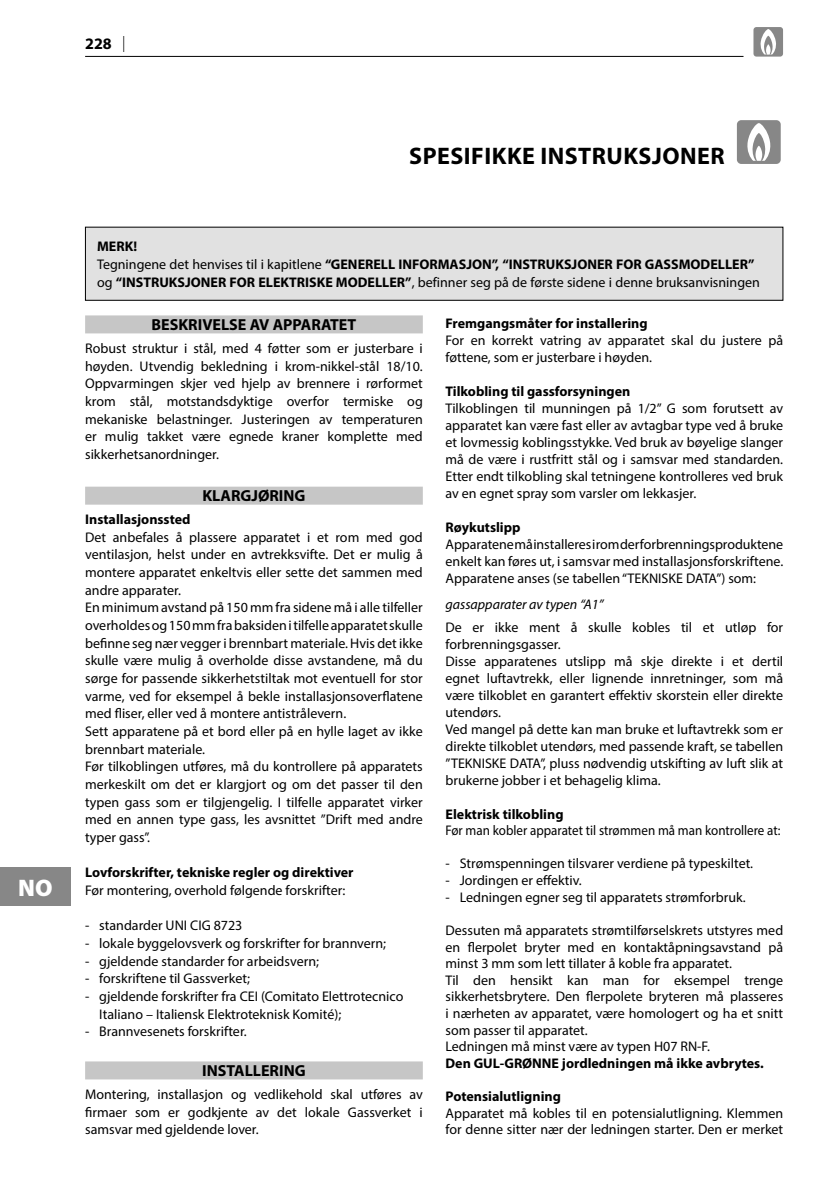
<style>
.page{position:relative;width:840px;height:1191px;background:#fff}
.page>*{position:absolute;margin:0;border:0;box-sizing:border-box;transform-origin:0 0}
.t1{font:700 24px "Myriad Pro";letter-spacing:.02em;color:#000}
.t2{font:900 24px "Myriad Pro";color:#fff}
.t3{font:700 16px "Myriad Pro";color:#000}
.t4{font:14px/17.6px "Myriad Pro";color:#000}
.t5{font:700 14px/18px "Myriad Pro";color:#000}
.t6{font:14px "Myriad Pro";color:#000;scale:.93 1}
.t7{font:italic 14px "Myriad Pro";color:#000}
.s1{font-weight:300}
.s2{font-weight:400}
</style>
<div class="page">
<div style="left:0;top:867px;width:71px;height:39px;background:#878787"></div>
<div style="left:753px;top:27px;width:29px;height:30px;background:#878787;border-radius:3px"></div>
<svg style="left:760px;top:29px;width:15px;height:25px"></svg>
<hr style="left:85px;top:56px;width:658px;height:1px;background:#000">
<div style="left:85px;top:315px;width:337px;height:18px;background:#c6c6c6"></div>
<div style="left:85px;top:486px;width:337px;height:18px;background:#c6c6c6"></div>
<div style="left:85px;top:1061px;width:337px;height:18px;background:#c6c6c6"></div>
<div style="left:85px;top:227px;width:697px;height:73px;background:#e1e1e1"></div>
<div style="left:736px;top:120px;width:44px;height:44px;background:#878787;border-radius:4px"></div>
<svg style="left:747px;top:123px;width:22px;height:38px"></svg>
<p class="t3" style="left:85px;top:33px;width:42px">228 <span class="s1">|</span></p>
<h1 class="t2" style="left:18px;top:874px;width:36px">NO</h1>
<h1 class="t1" style="left:409px;top:141px;width:317px">SPESIFIKKE INSTRUKSJONER</h1>
<p class="t5" style="left:97px;top:237px;width:664px">MERK!<br><span class="s2">Tegningene det henvises til i kapitlene</span> “GENERELL INFORMASJON”, “INSTRUKSJONER FOR GASSMODELLER” <span class="s2">og</span> “INSTRUKSJONER FOR ELEKTRISKE MODELLER”<span class="s2">, befinner seg på de første sidene i denne bruksanvisningen</span></p>
<p class="t3" style="left:151px;top:314px;width:206px">BESKRIVELSE AV APPARATET</p>
<p class="t4" style="left:85px;top:339px;width:339px;text-align:justify">Robust struktur i stål, med 4 føtter som er justerbare i høyden. Utvendig bekledning i krom-nikkel-stål 18/10.<br>Oppvarmingen skjer ved hjelp av brennere i rørformet krom stål, motstandsdyktige overfor termiske og mekaniske belastninger. Justeringen av temperaturen er mulig takket være egnede kraner komplette med sikkerhetsanordninger.</p>
<p class="t3" style="left:202px;top:485px;width:104px">KLARGJØRING</p>
<p class="t5" style="left:85px;top:510px;width:107px">Installasjonssted</p>
<p class="t4" style="left:85px;top:528px;width:339px">Det anbefales å plassere apparatet i et rom med god ventilasjon, helst under en avtrekksvifte. Det er mulig å montere apparatet enkeltvis eller sette det sammen med andre apparater.<br>En minimum avstand på 150 mm fra sidene må i alle tilfeller overholdes og 150 mm fra baksiden i tilfelle apparatet skulle befinne seg nær vegger i brennbart materiale. Hvis det ikke skulle være mulig å overholde disse avstandene, må du sørge for passende sikkerhetstiltak mot eventuell for stor varme, ved for eksempel å bekle installasjonsoverflatene med fliser, eller ved å montere antistrålevern.<br>Sett apparatene på et bord eller på en hylle laget av ikke brennbart materiale.<br>Før tilkoblingen utføres, må du kontrollere på apparatets merkeskilt om det er klargjort og om det passer til den typen gass som er tilgjengelig. I tilfelle apparatet virker med en annen type gass, les avsnittet ”Drift med andre typer gass”.</p>
<p class="t5" style="left:85px;top:863px;width:270px">Lovforskrifter, tekniske regler og direktiver</p>
<p class="t4" style="left:85px;top:881px;width:262px">Før montering, overhold følgende forskrifter:</p>
<p class="t4" style="left:85px;top:916px;width:159px">- standarder UNI CIG 8723</p>
<p class="t4" style="left:85px;top:934px;width:302px">- lokale byggelovsverk og forskrifter for brannvern;</p>
<p class="t4" style="left:85px;top:952px;width:235px">- gjeldende standarder for arbeidsvern;</p>
<p class="t4" style="left:85px;top:969px;width:166px">- forskriftene til Gassverket;</p>
<p class="t4" style="left:99px;top:987px;width:305px;text-indent:-14px">- gjeldende forskrifter fra CEI (Comitato Elettrotecnico<br>Italiano – Italiensk Elektroteknisk Komité);</p>
<p class="t4" style="left:85px;top:1022px;width:163px">- Brannvesenets forskrifter.</p>
<p class="t3" style="left:202px;top:1059px;width:105px">INSTALLERING</p>
<p class="t4" style="left:85px;top:1085px;width:339px;text-align:justify">Montering, installasjon og vedlikehold skal utføres av firmaer som er godkjente av det lokale Gassverket i samsvar med gjeldende lover.</p>
<p class="t5" style="left:445px;top:314px;width:203px">Fremgangsmåter for installering</p>
<p class="t4" style="left:445px;top:332px;width:339px;line-height:17px">For en korrekt vatring av apparatet skal du justere på føttene, som er justerbare i høyden.</p>
<p class="t5" style="left:445px;top:382px;width:186px">Tilkobling til gassforsyningen</p>
<p class="t4" style="left:445px;top:400px;width:339px;line-height:17px;text-align:justify">Tilkoblingen til munningen på 1/2” G som forutsett av apparatet kan være fast eller av avtagbar type ved å bruke et lovmessig koblingsstykke. Ved bruk av bøyelige slanger må de være i rustfritt stål og i samsvar med standarden.<br>Etter endt tilkobling skal tetningene kontrolleres ved bruk av en egnet spray som varsler om lekkasjer.</p>
<p class="t5" style="left:445px;top:518px;width:76px">Røykutslipp</p>
<p class="t4" style="left:445px;top:536px;width:339px;line-height:17px;text-align:justify">Apparatene må installeres i rom der forbrenningsproduktene enkelt kan føres ut, i samsvar med installasjonsforskriftene.<br>Apparatene anses (se tabellen “TEKNISKE DATA”) som:</p>
<p class="t7" style="left:445px;top:595px;width:159px">gassapparater av typen “A1”</p>
<p class="t4" style="left:445px;top:618px;width:339px;line-height:17px">De er ikke ment å skulle kobles til et utløp for forbrenningsgasser.<br>Disse apparatenes utslipp må skje direkte i et dertil egnet luftavtrekk, eller lignende innretninger, som må være tilkoblet en garantert effektiv skorstein eller direkte utendørs.<br>Ved mangel på dette kan man bruke et luftavtrekk som er direkte tilkoblet utendørs, med passende kraft, se tabellen ”TEKNISKE DATA”, pluss nødvendig utskifting av luft slik at brukerne jobber i et behagelig klima.</p>
<p class="t5" style="left:445px;top:804px;width:119px">Elektrisk tilkobling</p>
<p class="t6" style="left:445px;top:822px;width:361px">Før man kobler apparatet til strømmen må man kontrollere at:</p>
<p class="t4" style="left:445px;top:854px;width:309px">- Strømspenningen tilsvarer verdiene på typeskiltet.</p>
<p class="t4" style="left:445px;top:871px;width:138px">- Jordingen er effektiv.</p>
<p class="t4" style="left:445px;top:888px;width:301px">- Ledningen egner seg til apparatets strømforbruk.</p>
<p class="t4" style="left:445px;top:921px;width:339px;line-height:16.6px">Dessuten må apparatets strømtilførselskrets utstyres med en flerpolet bryter med en kontaktåpningsavstand på minst 3 mm som lett tillater å koble fra apparatet.<br>Til den hensikt kan man for eksempel trenge sikkerhetsbrytere. Den flerpolete bryteren må plasseres i nærheten av apparatet, være homologert og ha et snitt som passer til apparatet.<br>Ledningen må minst være av typen H07 RN-F.</p>
<p class="t5" style="left:445px;top:1053px;width:319px">Den GUL-GRØNNE jordledningen må ikke avbrytes.</p>
<p class="t5" style="left:445px;top:1086px;width:117px">Potensialutligning</p>
<p class="t4" style="left:445px;top:1104px;width:339px;line-height:16.6px">Apparatet må kobles til en potensialutligning. Klemmen for denne sitter nær der ledningen starter. Den er merket</p>
</div>
